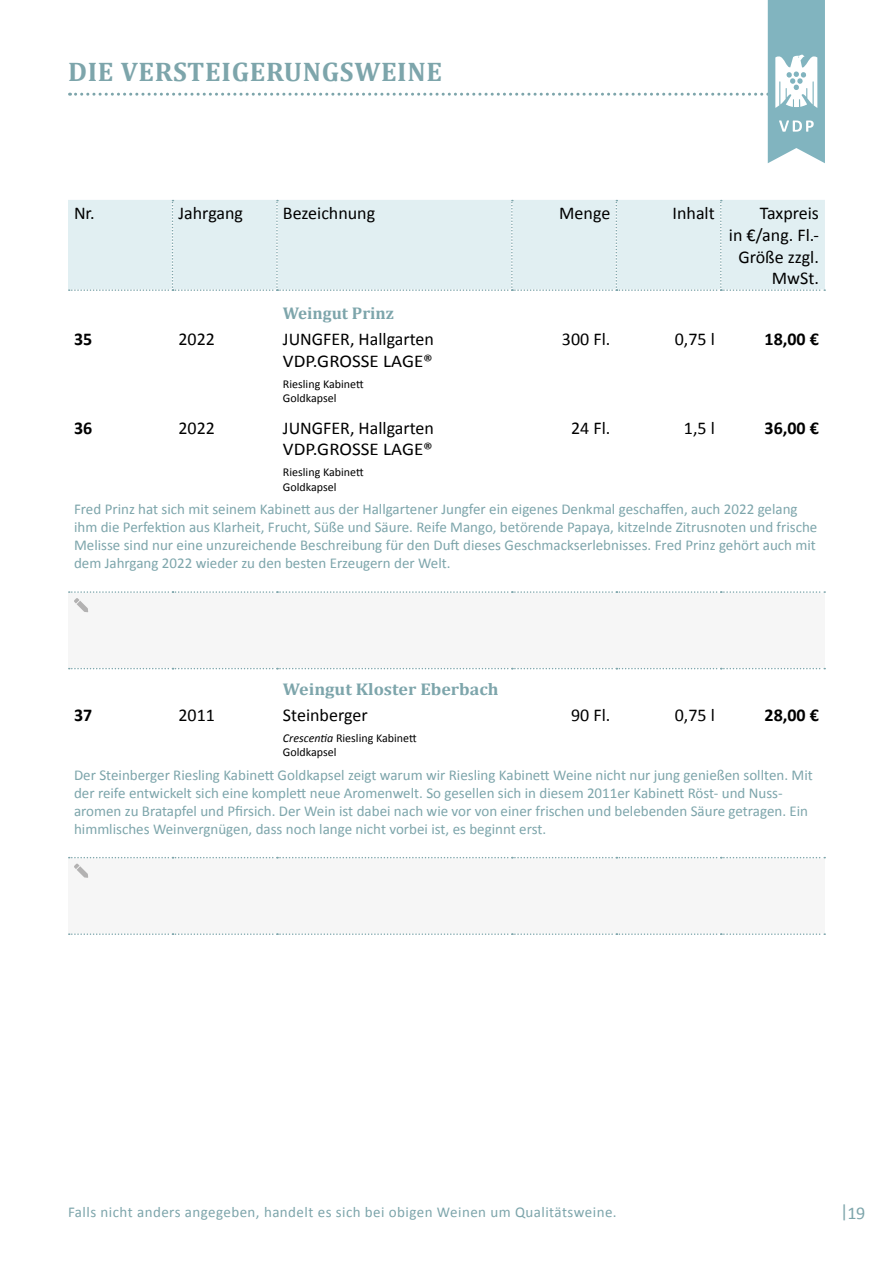
<style>
.page{position:relative;width:893px;height:1263px;background:#fff}
.page>*{position:absolute;margin:0;border:0;box-sizing:border-box;transform-origin:0 0}
.t1{font:700 27px "Cambria";letter-spacing:.025em;color:#7da5ab}
.t2{font:18px/21.6px "Calibri";color:#000;text-align:right}
.t3{font:18px "Calibri";color:#000;scale:1.06 1}
.t4{font:700 18px "Calibri";color:#000}
.t5{font:18px "Calibri";color:#7da5ab}
.t6{font:700 17.1px "Cambria";color:#7da5ab}
.t7{font:700 16.95px "Cambria";color:#7da5ab;scale:1.06 1}
.t8{font:15px/18px "Calibri";color:#7da5ab}
.t9{font:15px "Calibri";letter-spacing:.03em;color:#7da5ab}
.t10{font:12px "Calibri";color:#000}
.s1{font-style:italic}
</style>
<div class="page">
<div style="left:69px;top:200px;width:756px;height:91px;background:#e1eff2"></div>
<svg style="left:70px;top:0;width:755px;height:163px"></svg>
<div style="left:68px;top:592px;width:757px;height:77px;background:#f6f6f6"></div>
<svg style="left:69px;top:668px;width:756px;height:1px"></svg>
<svg style="left:69px;top:591px;width:756px;height:21px"></svg>
<div style="left:68px;top:858px;width:757px;height:76px;background:#f6f6f6"></div>
<svg style="left:69px;top:857px;width:756px;height:1px"></svg>
<svg style="left:69px;top:933px;width:756px;height:2px"></svg>
<svg style="left:74px;top:864px;width:14px;height:14px"></svg>
<p class="t1" style="left:68px;top:53px;width:375px">DIE VERSTEIGERUNGSWEINE</p>
<p class="t2" style="left:74px;top:203px;width:22px">Nr.</p>
<p class="t2" style="left:178px;top:203px;width:66px">Jahrgang</p>
<p class="t2" style="left:283px;top:203px;width:94px">Bezeichnung</p>
<p class="t2" style="left:559px;top:203px;width:53px">Menge</p>
<p class="t2" style="left:673px;top:203px;width:44px">Inhalt</p>
<p class="t2" style="left:729px;top:203px;width:92px">Taxpreis<br>in €/ang. Fl.-<br>Größe zzgl.<br>MwSt.</p>
<p class="t6" style="left:283px;top:301px;width:113px">Weingut Prinz</p>
<p class="t4" style="left:74px;top:327px;width:20px">35</p>
<p class="t2" style="left:178px;top:329px;width:38px">2022</p>
<p class="t2" style="left:283px;top:329px;width:153px">JUNGFER, Hallgarten</p>
<p class="t3" style="left:283px;top:350px;width:143px">VDP.GROSSE LAGE®</p>
<p class="t10" style="left:283px;top:376px;width:82px">Riesling Kabinett</p>
<p class="t10" style="left:283px;top:391px;width:55px">Goldkapsel</p>
<p class="t4" style="left:74px;top:415px;width:20px">36</p>
<p class="t2" style="left:178px;top:417px;width:38px">2022</p>
<p class="t2" style="left:283px;top:417px;width:153px">JUNGFER, Hallgarten</p>
<p class="t3" style="left:283px;top:438px;width:143px">VDP.GROSSE LAGE®</p>
<p class="t2" style="left:562px;top:329px;width:50px">300 Fl.</p>
<p class="t2" style="left:675px;top:329px;width:42px">0,75 l</p>
<p class="t4" style="left:765px;top:327px;width:56px">18,00 €</p>
<p class="t2" style="left:571px;top:417px;width:41px">24 Fl.</p>
<p class="t2" style="left:684px;top:417px;width:32px">1,5 l</p>
<p class="t4" style="left:765px;top:415px;width:56px">36,00 €</p>
<p class="t10" style="left:283px;top:465px;width:82px">Riesling Kabinett</p>
<p class="t10" style="left:283px;top:479px;width:55px">Goldkapsel</p>
<p class="t8" style="left:74px;top:500px;width:745px">Fred Prinz hat sich mit seinem Kabinett aus der Hallgartener Jungfer ein eigenes Denkmal geschaffen, auch 2022 gelang ihm die Perfektion aus Klarheit, Frucht, Süße und Säure. Reife Mango, betörende Papaya, kitzelnde Zitrusnoten und frische Melisse sind nur eine unzureichende Beschreibung für den Duft dieses Geschmackserlebnisses. Fred Prinz gehört auch mit dem Jahrgang 2022 wieder zu den besten Erzeugern der Welt.</p>
<p class="t7" style="left:283px;top:677px;width:205px">Weingut Kloster Eberbach</p>
<p class="t4" style="left:74px;top:702px;width:20px">37</p>
<p class="t2" style="left:178px;top:704px;width:38px">2011</p>
<p class="t2" style="left:283px;top:704px;width:86px">Steinberger</p>
<p class="t2" style="left:571px;top:704px;width:41px">90 Fl.</p>
<p class="t2" style="left:675px;top:704px;width:42px">0,75 l</p>
<p class="t4" style="left:765px;top:702px;width:56px">28,00 €</p>
<p class="t10" style="left:283px;top:730px;width:135px"><span class="s1">Crescentia</span> Riesling Kabinett</p>
<p class="t10" style="left:283px;top:745px;width:55px">Goldkapsel</p>
<p class="t8" style="left:74px;top:766px;width:740px">Der Steinberger Riesling Kabinett Goldkapsel zeigt warum wir Riesling Kabinett Weine nicht nur jung genießen sollten. Mit der reife entwickelt sich eine komplett neue Aromenwelt. So gesellen sich in diesem 2011er Kabinett Röst- und Nuss&shy;aromen zu Bratapfel und Pfirsich. Der Wein ist dabei nach wie vor von einer frischen und belebenden Säure getragen. Ein himmlisches Weinvergnügen, dass noch lange nicht vorbei ist, es beginnt erst.</p>
<p class="t9" style="left:68px;top:1202px;width:550px">Falls nicht anders angegeben, handelt es sich bei obigen Weinen um Qualitätsweine.</p>
<p class="t5" style="left:840px;top:1201px;width:27px">|19</p>
</div>
